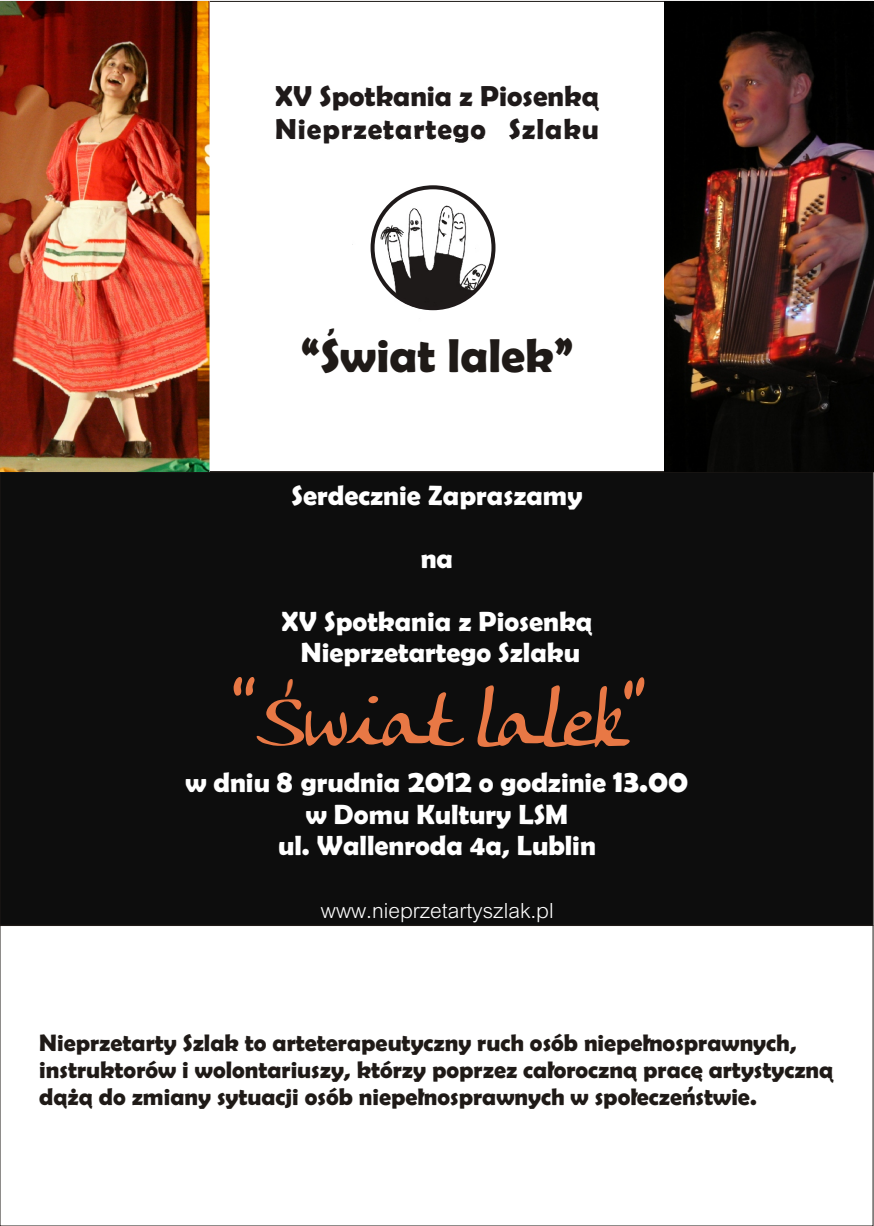
<style>
.page{position:relative;width:874px;height:1226px;background:#fff}
.page>*{position:absolute;margin:0;border:0;box-sizing:border-box;transform-origin:0 0}
.t1{font:75px "Anke Calligraphic FG";color:#e87845}
.t2{font:700 47.8px "Berlin Sans FB Demi";color:#1f1a17}
.t3{font:46.8px "Anke Calligraphic FG";color:#e87845}
.t4{font:32px "Cordia UPC";color:#fff}
.t5{font:700 29.2px/32.8px "Berlin Sans FB Demi";letter-spacing:.035em;color:#1f1a1a}
.t6{font:700 28px/31.8px "Berlin Sans FB Demi";color:#fff;text-align:center}
.t7{font:700 25px "Berlin Sans FB Demi";color:#1f1a17}
.t8{font:700 24px/27px "Berlin Sans FB Demi";color:#1f1a17}
.t9{font:700 20px "Berlin Sans FB Demi";color:#1f1a17}
.s1{font-size:32px}
</style>
<div class="page">
<div style="left:0;top:471px;width:873px;height:454px;background:#0d0d0d"></div>
<img style="left:352px;top:137px;width:165px;height:174px">
<div style="left:371px;top:185px;width:124px;height:125px;border:4px solid #1f1a1a;border-radius:50%"></div>
<img style="left:0;top:1px;width:209px;height:470px">
<img style="left:664px;top:1px;width:209px;height:470px">
<p class="t5" style="left:275px;top:79px;width:325px">XV Spotkania z Piosenka<br>Nieprzetartego Szlaku</p>
<p class="t7" style="left:328px;top:310px;width:9px">,</p>
<h2 class="t2" style="left:301px;top:328px;width:274px">“Swiat lalek”</h2>
<p class="t6" style="left:292px;top:479px;width:292px">Serdecznie Zapraszamy</p>
<p class="t6" style="left:421px;top:542px;width:34px">na</p>
<p class="t6" style="left:282px;top:605px;width:312px">XV Spotkania z Piosenka<br>Nieprzetartego Szlaku</p>
<h1 class="t1" style="left:229px;top:676px;width:418px">“Swiat lalek”</h1>
<h3 class="t3" style="left:282px;top:643px;width:15px">,</h3>
<p class="t6" style="left:185px;top:766px;width:505px">w dniu <span class="s1">8</span> grudnia <span class="s1">2012</span> o godzinie <span class="s1">13.00 </span>w Domu Kultury LSM<br>ul. Wallenroda 4a, Lublin</p>
<h3 class="t4" style="left:321px;top:890px;width:234px">www.nieprzetartyszlak.pl</h3>
<p class="t8" style="left:39px;top:1029px;width:796px">Nieprzetarty Szlak to arteterapeutyczny ruch osób niepelnosprawnych, instruktorów i wolontariuszy, którzy poprzez caloroczna prace artystyczna daza do zmiany sytuacji osób niepelnosprawnych w spoleczenstwie.</p>
<p class="t9" style="left:646px;top:1024px;width:7px">,</p>
<p class="t9" style="left:550px;top:1050px;width:7px">,</p>
<p class="t9" style="left:71px;top:1075px;width:7px">.</p>
<p class="t9" style="left:688px;top:1072px;width:7px">,</p>
<p class="t9" style="left:419px;top:1077px;width:7px">,</p>
<p class="t9" style="left:633px;top:1078px;width:7px">,</p>
</div>
